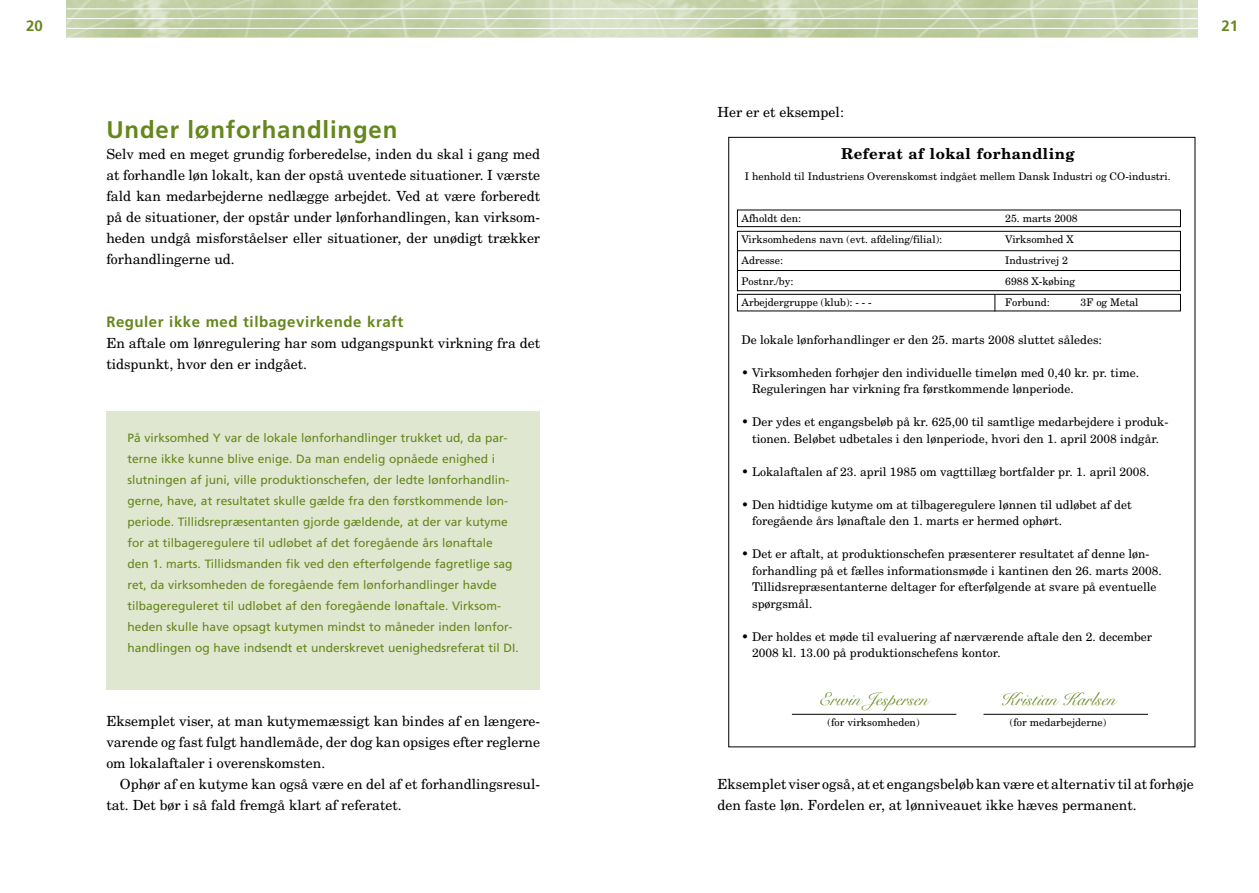
<style>
.page{position:relative;width:1259px;height:893px;background:#fff}
.page>*{position:absolute;margin:0;border:0;box-sizing:border-box;transform-origin:0 0}
.t1{font:700 24px "Frutiger";letter-spacing:.035em;color:#65871b}
.t2{font:18px "Snell Roundhand";color:#65871b}
.t3{font:700 15px "Frutiger";letter-spacing:.035em;color:#65871b}
.t4{font:700 15px "New Century Schlbk";letter-spacing:.035em;color:#000}
.t5{font:13.95px/21px "New Century Schlbk";color:#000}
.t6{font:12px/16.5px "New Century Schlbk";color:#000}
.t7{font:12px/21px "Frutiger";color:#65871b}
.t8{font:10.5px "New Century Schlbk";color:#000}
</style>
<div class="page">
<img style="left:67px;top:0;width:562px;height:37px">
<hr style="left:67px;top:8px;width:562px;height:1px;background:#fff">
<hr style="left:67px;top:18px;width:562px;height:1px;background:#fff">
<hr style="left:67px;top:28px;width:562px;height:1px;background:#fff">
<svg style="left:632px;top:0;width:566px;height:37px;background:#c6d3ac"></svg>
<hr style="left:629px;top:0;width:3px;height:37px;background:#e0e7d1">
<hr style="left:629px;top:8px;width:569px;height:1px;background:#fff">
<hr style="left:629px;top:18px;width:569px;height:1px;background:#fff">
<hr style="left:629px;top:28px;width:569px;height:1px;background:#fff">
<div style="left:106px;top:411px;width:434px;height:279px;background:#e0e7d1"></div>
<hr style="left:983px;top:714px;width:165px;height:1px;background:#000">
<hr style="left:792px;top:714px;width:164px;height:1px;background:#000">
<div style="left:737px;top:210px;width:443px;height:17px;border:1px solid #000"></div>
<div style="left:737px;top:231px;width:443px;height:60px;border:1px solid #000"></div>
<div style="left:737px;top:294px;width:443px;height:17px;border:1px solid #000"></div>
<hr style="left:737px;top:250px;width:443px;height:1px;background:#000">
<hr style="left:737px;top:270px;width:443px;height:1px;background:#000">
<svg style="left:994px;top:294px;width:1px;height:17px"></svg>
<p class="t3" style="left:26px;top:17px;width:18px">20</p>
<p class="t3" style="left:1221px;top:17px;width:18px">21</p>
<h1 class="t1" style="left:106px;top:116px;width:292px">Under lønforhandlingen</h1>
<p class="t5" style="left:106px;top:143px;width:435px;text-align:justify">Selv med en meget grundig forberedelse, inden du skal i gang med at forhandle løn lokalt, kan der opstå uventede situationer. I værste fald kan medarbejderne nedlægge arbejdet. Ved at være forberedt på de situationer, der opstår under lønforhandlingen, kan virksom&shy;heden undgå misforståelser eller situationer, der unødigt trækker forhandlingerne ud.</p>
<p class="t3" style="left:106px;top:313px;width:299px">Reguler ikke med tilbagevirkende kraft</p>
<p class="t5" style="left:106px;top:332px;width:435px">En aftale om lønregulering har som udgangspunkt virkning fra det tidspunkt, hvor den er indgået.</p>
<p class="t7" style="left:128px;top:427px;width:393px">På virksomhed Y var de lokale lønforhandlinger trukket ud, da par&shy;terne ikke kunne blive enige. Da man endelig opnåede enighed i slutningen af juni, ville produktionschefen, der ledte lønforhandlin&shy;gerne, have, at resultatet skulle gælde fra den førstkommende løn&shy;periode. Tillidsrepræsentanten gjorde gældende, at der var kutyme for at tilbageregulere til udløbet af det foregående års lønaftale<br>den 1. marts. Tillidsmanden fik ved den efterfølgende fagretlige sag ret, da virksomheden de foregående fem lønforhandlinger havde tilbagereguleret til udløbet af den foregående lønaftale. Virksom&shy;heden skulle have opsagt kutymen mindst to måneder inden lønfor&shy;handlingen og have indsendt et underskrevet uenighedsreferat til DI.</p>
<p class="t5" style="left:106px;top:710px;width:435px;text-align:justify">Eksemplet viser, at man kutymemæssigt kan bindes af en længere&shy;varende og fast fulgt handlemåde, der dog kan opsiges efter reglerne om lokalaftaler i overenskomsten.</p>
<p class="t5" style="left:106px;top:773px;width:435px;text-indent:14px">Ophør af en kutyme kan også være en del af et forhandlingsresul&shy;tat. Det bør i så fald fremgå klart af referatet.</p>
<p class="t5" style="left:717px;top:101px;width:128px">Her er et eksempel:</p>
<p class="t4" style="left:841px;top:144px;width:235px">Referat af lokal forhandling</p>
<p class="t8" style="left:745px;top:170px;width:427px">I henhold til Industriens Overenskomst indgået mellem Dansk Industri og CO-industri.</p>
<p class="t8" style="left:741px;top:212px;width:61px">Afholdt den:</p>
<p class="t8" style="left:1005px;top:212px;width:74px">25. marts 2008</p>
<p class="t8" style="left:741px;top:233px;width:202px">Virksomhedens navn (evt. afdeling/filial):</p>
<p class="t8" style="left:1005px;top:233px;width:70px">Virksomhed X</p>
<p class="t8" style="left:741px;top:254px;width:43px">Adresse:</p>
<p class="t8" style="left:1005px;top:254px;width:64px">Industrivej 2</p>
<p class="t8" style="left:741px;top:275px;width:53px">Postnr./by:</p>
<p class="t8" style="left:1005px;top:275px;width:71px">6988 X-købing</p>
<p class="t8" style="left:741px;top:296px;width:132px">Arbejdergruppe (klub): - - -</p>
<p class="t8" style="left:1005px;top:296px;width:46px">Forbund:</p>
<p class="t8" style="left:1080px;top:296px;width:59px">3F og Metal</p>
<p class="t6" style="left:741px;top:331px;width:362px">De lokale lønforhandlinger er den 25. marts 2008 sluttet således:</p>
<p class="t6" style="left:752px;top:364px;width:388px;text-indent:-11px">• Virksomheden forhøjer den individuelle timeløn med 0,40 kr. pr. time.<br>Reguleringen har virkning fra førstkommende lønperiode.</p>
<p class="t6" style="left:741px;top:413px;width:428px;text-align:center">• Der ydes et engangsbeløb på kr. 625,00 til samtlige medarbejdere i produk&shy;tionen. Beløbet udbetales i den lønperiode, hvori den 1. april 2008 indgår.</p>
<p class="t6" style="left:741px;top:463px;width:409px">• Lokalaftalen af 23. april 1985 om vagttillæg bortfalder pr. 1. april 2008.</p>
<p class="t6" style="left:752px;top:496px;width:381px;text-indent:-11px">• Den hidtidige kutyme om at tilbageregulere lønnen til udløbet af det foregående års lønaftale den 1. marts er hermed ophørt.</p>
<p class="t6" style="left:752px;top:545px;width:411px;text-indent:-11px">• Det er aftalt, at produktionschefen præsenterer resultatet af denne løn&shy;forhandling på et fælles informationsmøde i kantinen den 26. marts 2008.<br>Tillidsrepræsentanterne deltager for efterfølgende at svare på eventuelle spørgsmål.</p>
<p class="t6" style="left:752px;top:628px;width:401px;text-indent:-11px">• Der holdes et møde til evaluering af nærværende aftale den 2. december<br>2008 kl. 13.00 på produktionschefens kontor.</p>
<h2 class="t2" style="left:819px;top:689px;width:111px">Erwin Jespersen</h2>
<h2 class="t2" style="left:1000px;top:689px;width:117px">Kristian Karlsen</h2>
<p class="t8" style="left:827px;top:716px;width:93px">(for virksomheden)</p>
<p class="t8" style="left:1010px;top:716px;width:98px">(for medarbejderne)</p>
<p class="t5" style="left:717px;top:773px;width:478px">Eksemplet viser også, at et engangsbeløb kan være et alternativ til at forhøje den faste løn. Fordelen er, at lønniveauet ikke hæves permanent.</p>
</div>
